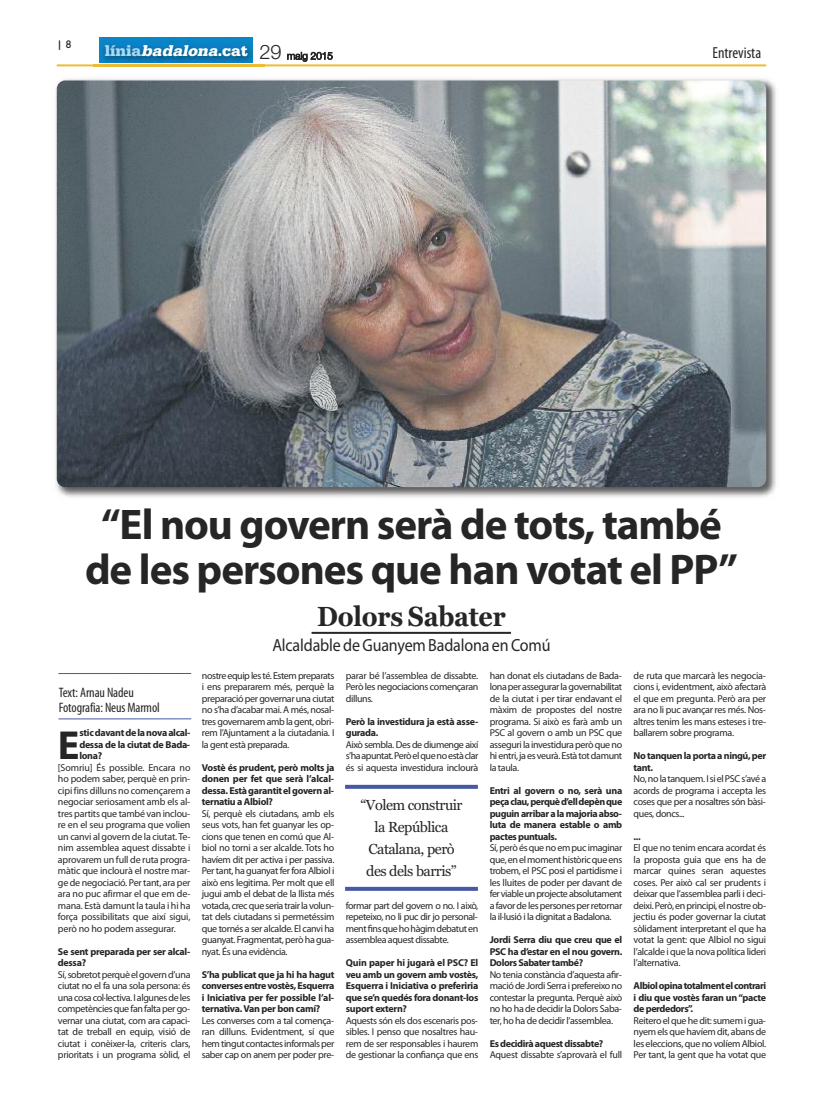
<style>
.page{position:relative;width:823px;height:1106px;background:#fff}
.page>*{position:absolute;margin:0;border:0;box-sizing:border-box;transform-origin:0 0}
.t1{font:700 43px/45px "Myriad Pro";letter-spacing:-.025em;color:#272627;text-align:center}
.t2{font:700 40.7px "Myriad Pro";color:#272627}
.t3{font:700 27.5px "Georgia";letter-spacing:-.01em;color:#272627;scale:.91 1}
.t4{font:17.6px "Myriad Pro";letter-spacing:-.01em;color:#272627;scale:.91 1}
.t5{font:italic 900 16px "Serifa";color:#fff}
.t6{font:condensed 16px "Myriad Pro";color:#272627}
.t7{font:14.5px/22px "Georgia";letter-spacing:-.035em;color:#272627;text-align:center}
.t8{font:condensed 13.7px/15px "Myriad Pro";letter-spacing:-.01em;color:#272627}
.t9{font:10px/11.5px "Myriad Pro";letter-spacing:-.035em;color:#272627;text-align:justify}
.t10{font:700 10px/11.5px "Myriad Pro";letter-spacing:-.03em;color:#272627;text-align:justify}
.t11{font:500 10px "Futura";color:#272627}
.s1{font-style:normal;color:#a7d8f7}
.s2{font-style:normal}
.s3{font-family:"Helvetica Neue";font-weight:300;font-style:normal;font-size:20px;color:#272627}
</style>
<div class="page">
<hr style="left:57px;top:64px;width:708px;height:2px;background:#edbb34">
<img style="left:93px;top:37px;width:171px;height:30px">
<img style="left:99px;top:38px;width:153px;height:24px">
<hr style="left:311px;top:632px;width:199px;height:2px;background:#272627">
<hr style="left:58px;top:718px;width:133px;height:1px;background:#4659a4">
<hr style="left:58px;top:673px;width:133px;height:1px;background:#4659a4">
<svg style="left:345px;top:886px;width:132px;height:4px"></svg>
<svg style="left:345px;top:784px;width:132px;height:4px"></svg>
<img style="left:55px;top:79px;width:721px;height:419px">
<img style="left:57px;top:80px;width:708px;height:407px;border-radius:9px">
<p class="t11" style="left:57px;top:39px;width:16px">| 8</p>
<h3 class="t5" style="left:105px;top:45px;width:229px"><span class="s1">línia</span>badalona<span class="s2">.cat</span> <span class="s3">29</span> <sub>maig</sub> <sub>2015</sub></h3>
<h3 class="t6" style="left:712px;top:47px;width:50px">Entrevista</h3>
<h1 class="t1" style="left:85px;top:505px;width:654px">“El nou govern serà de tots, també de les persones que han votat el PP”</h1>
<h3 class="t8" style="left:59px;top:686px;width:102px">Text: Arnau Nadeu<br>Fotografia: NeusMarmol</h3>
<h2 class="t2" style="left:58px;top:730px;width:23px">E</h2>
<p class="t10" style="left:79px;top:728px;width:113px">sticdavantdelanovaalcal&shy;dessa de la ciutat de Bada&shy;lona?</p>
<p class="t9" style="left:58px;top:762px;width:134px">[Somriu] És possible. Encara no ho podem saber, perquè en prin&shy;cipi fins dilluns no començarem a negociar seriosament amb els al&shy;tres partits que també van inclou&shy;re en el seu programa que volien un canvi al govern de la ciutat.Te&shy;nim assemblea aquest dissabte i aprovarem un full de ruta progra&shy;màtic que inclourà el nostre mar&shy;ge de negociació. Per tant, ara per ara no puc afirmar el que em de&shy;mana. Està damunt la taula i hi ha força possibilitats que així sigui, però no ho podem assegurar.</p>
<p class="t10" style="left:58px;top:946px;width:134px">Se sent preparada per ser alcal&shy;dessa?</p>
<p class="t9" style="left:58px;top:969px;width:134px">Sí,sobretotperquèelgovernd’una ciutat no el fa una sola persona: és unacosacol·lectiva.Ialgunesdeles competènciesquefanfaltapergo&shy;vernar una ciutat, com ara capaci&shy;tat de treball en equip, visió de ciutat i conèixer-la, criteris clars, prioritats i un programa sòlid, el</p>
<h3 class="t3" style="left:317px;top:600px;width:208px">Dolors Sabater</h3>
<h3 class="t4" style="left:272px;top:638px;width:307px">Alcaldable de Guanyem Badalona en Comú</h3>
<p class="t9" style="left:202px;top:670px;width:134px">nostreequiplesté.Estempreparats i ens prepararem més, perquè la preparació per governar una ciutat no s’ha d’acabar mai. A més, nosal&shy;tres governarem amb la gent, obri&shy;rem l’Ajuntament a la ciutadania. I la gent està preparada.</p>
<p class="t10" style="left:202px;top:762px;width:134px">Vostè és prudent, però molts ja donen per fet que serà l’alcal&shy;dessa.Estàgarantitelgovernal&shy;ternatiu a Albiol?</p>
<p class="t9" style="left:202px;top:808px;width:134px">Sí, perquè els ciutadans, amb els seus vots, han fet guanyar les op&shy;cions que tenen en comú que Al&shy;biol no torni a ser alcalde. Tots ho havíem dit per activa i per passiva.<br>Per tant, ha guanyat fer fora Albiol i això ens legitima. Per molt que ell jugui amb el debat de la llista més votada,crecqueseriatrairlavolun&shy;tat dels ciutadans si permetéssim que tornés a ser alcalde. El canvi ha guanyat. Fragmentat, però ha gua&shy;nyat. És una evidència.</p>
<p class="t10" style="left:202px;top:969px;width:134px">S’ha publicat que ja hi ha hagut conversesentrevostès,Esquerra i Iniciativa per fer possible l’al&shy;ternativa.Van per bon camí?</p>
<p class="t9" style="left:202px;top:1015px;width:134px">Les converses com a tal comença&shy;ran dilluns. Evidentment, sí que hemtingutcontactesinformalsper saber cap on anem per poder pre-</p>
<p class="t9" style="left:345px;top:670px;width:134px">parar bé l’assemblea de dissabte.<br>Però les negociacions començaran dilluns.</p>
<p class="t10" style="left:345px;top:716px;width:134px">Però la investidura ja està asse&shy;gurada.</p>
<p class="t9" style="left:345px;top:739px;width:134px">Això sembla. Des de diumenge així s’haapuntat.Peròelquenoestàclar és si aquesta investidura inclourà</p>
<h3 class="t7" style="left:360px;top:793px;width:103px">“Volem construir la República<br>Catalana, però des dels barris”</h3>
<p class="t9" style="left:345px;top:900px;width:134px">formar part del govern o no. I això, repeteixo, no li puc dir jo personal&shy;mentfinsquehohàgimdebatuten assemblea aquest dissabte.</p>
<p class="t10" style="left:345px;top:958px;width:134px">Quin paper hi jugarà el PSC? El veu amb un govern amb vostès, Esquerra i Iniciativa o preferiria que se’n quedés fora donant-los suport extern?</p>
<p class="t9" style="left:345px;top:1015px;width:134px">Aquests són els dos escenaris pos&shy;sibles. I penso que nosaltres hau&shy;rem de ser responsables i haurem de gestionar la confiança que ens</p>
<p class="t9" style="left:489px;top:670px;width:134px">han donat els ciutadans de Bada&shy;lonaperassegurarlagovernabilitat de la ciutat i per tirar endavant el màxim de propostes del nostre programa. Si això es farà amb un PSC al govern o amb un PSC que asseguri la investidura però que no hientri,jaesveurà.Estàtotdamunt la taula.</p>
<p class="t10" style="left:489px;top:785px;width:134px">Entri al govern o no, serà una peçaclau,perquèd’elldepènque puguin arribar a la majoria abso&shy;luta de manera estable o amb pactes puntuals.</p>
<p class="t9" style="left:489px;top:843px;width:134px">Sí,peròésquenoempuc imaginar que,enelmomenthistòricqueens trobem, el PSC posi el partidisme i les lluites de poder per davant de ferviableunprojecteabsolutament afavordelespersonesperretornar la il·lusió i la dignitat a Badalona.</p>
<p class="t10" style="left:489px;top:935px;width:134px">Jordi Serra diu que creu que el PSC ha d’estar en el nou govern.<br>Dolors Sabater també?</p>
<p class="t9" style="left:489px;top:969px;width:134px">No tenia constància d’aquesta afir&shy;maciódeJordiSerraiprefereixono contestar la pregunta. Perquè això no ho ha de decidir la Dolors Saba&shy;ter, ho ha de decidir l’assemblea.</p>
<p class="t10" style="left:489px;top:1038px;width:115px">Es decidirà aquest dissabte?</p>
<p class="t9" style="left:489px;top:1050px;width:134px">Aquest dissabte s’aprovarà el full</p>
<p class="t9" style="left:633px;top:670px;width:134px">de ruta que marcarà les negocia&shy;cions i, evidentment, això afectarà el que em pregunta. Però ara per ara no li puc avançar res més. Nos&shy;altres tenim les mans esteses i tre&shy;ballarem sobre programa.</p>
<p class="t10" style="left:633px;top:751px;width:134px">No tanquen la porta a ningú, per tant.</p>
<p class="t9" style="left:633px;top:774px;width:134px">No,nolatanquem.IsielPSC s’avéa acords de programa i accepta les coses que per a nosaltres són bàsi&shy;ques, doncs...</p>
<p class="t10" style="left:633px;top:831px;width:9px">...</p>
<p class="t9" style="left:633px;top:843px;width:134px">El que no tenim encara acordat és la proposta guia que ens ha de marcar quines seran aquestes coses. Per això cal ser prudents i deixar que l’assemblea parli i deci&shy;deixi.Però,enprincipi,elnostreob&shy;jectiu és poder governar la ciutat sòlidament interpretant el que ha votat la gent: que Albiol no sigui l’alcalde i que la nova política lideri l’alternativa.</p>
<p class="t10" style="left:633px;top:981px;width:134px">Albiolopinatotalmentelcontrari i diu que vostès faran un“pacte de perdedors”.</p>
<p class="t9" style="left:633px;top:1015px;width:134px">Reiteroelquehedit:sumemigua&shy;nyem els que havíem dit, abans de les eleccions, que no volíem Albiol.<br>Per tant, la gent que ha votat que</p>
</div>
